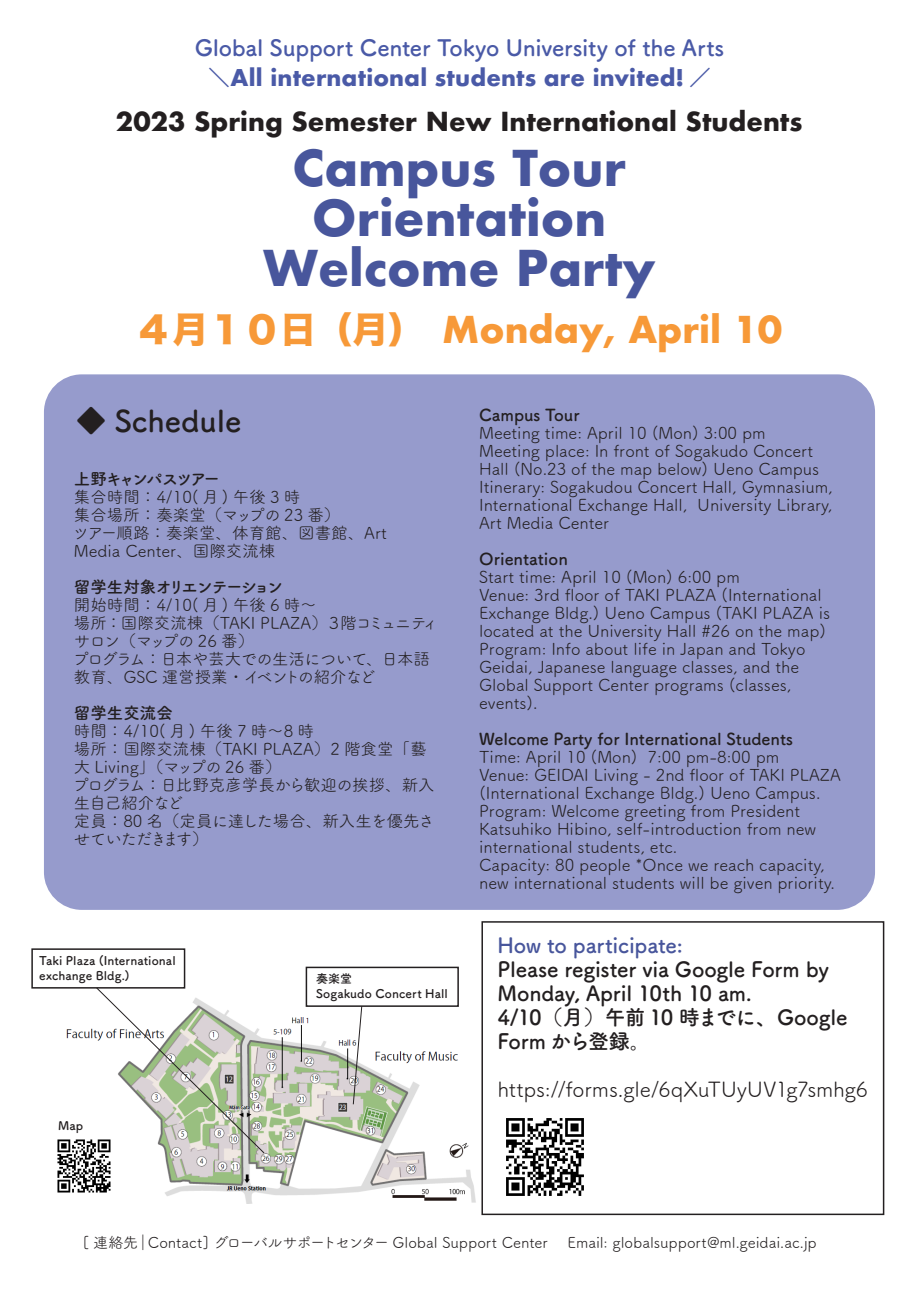
<style>
.page{position:relative;width:919px;height:1289px;background:#fff}
.page>*{position:absolute;margin:0;border:0;box-sizing:border-box;transform-origin:0 0}
.t1{font:700 48px/49.5px "Futura";color:#48569c;text-align:center}
.t2{font:700 36px "Futura";color:#f79938}
.t3{font:30px "Tsuku A Rd Gothic Std B";color:#231f20}
.t4{font:700 25.5px "Futura";color:#231f20}
.t5{font:22.5px "Tsuku A Rd Gothic Std B";letter-spacing:-.01em;color:#4a5aa7}
.t6{font:700 22.5px "Futura";letter-spacing:.01em;color:#4a5aa7}
.t7{font:21px/24px "Tsuku A Rd Gothic Std B";letter-spacing:-.01em;color:#231f20}
.t8{font:21px "Tsuku A Rd Gothic Std R";letter-spacing:-.015em;color:#231f20}
.t9{font:21px "Tsuku A Rd Gothic Std B";letter-spacing:-.01em;color:#48569c}
.t10{font:16.5px/18px "Tsuku A Rd Gothic Std R";color:#231f20}
.t11{font:16.5px/18px "Tsuku A Rd Gothic Std R";letter-spacing:-.04em;color:#231f20}
.t12{font:16.5px "Tsuku A Rd Gothic Std B";color:#231f20}
.t13{font:16.5px "Tsuku A Rd Gothic Std B";letter-spacing:-.1em;color:#231f20}
.t14{font:16.5px "Tsuku A Rd Gothic Std B";letter-spacing:-.14em;color:#231f20}
.t15{font:15px "Tsuku A Rd Gothic Std R";color:#231f20}
.t16{font:12px/15px "Tsuku A Rd Gothic Std B";letter-spacing:.01em;color:#231f20}
.s1{font-family:"Tsuku A Rd Gothic Std B";font-weight:400}
.s2{font-family:"Hira Kaku Std W8";font-weight:400}
</style>
<div class="page">
<div style="left:44px;top:374px;width:831px;height:535px;background:#969bcc;border-radius:38px"></div>
<img style="left:66px;top:1006px;width:410px;height:197px">
<svg style="left:96px;top:986px;width:169px;height:168px"></svg>
<svg style="left:352px;top:1006px;width:10px;height:99px"></svg>
<div style="left:31px;top:948px;width:154px;height:40px;border:2px solid #231f20"></div>
<div style="left:305px;top:966px;width:154px;height:40px;border:2px solid #231f20"></div>
<img style="left:57px;top:1134px;width:58px;height:63px">
<div style="left:481px;top:921px;width:403px;height:293px;border:2px solid #231f20"></div>
<img style="left:506px;top:1118px;width:78px;height:78px">
<h3 class="t5" style="left:195px;top:30px;width:531px">Global Support Center Tokyo University of the Arts</h3>
<h3 class="t6" style="left:208px;top:61px;width:505px"><span class="s1">＼</span>All international students are invited! <span class="s1">／</span></h3>
<h3 class="t4" style="left:116px;top:103px;width:688px">2023 Spring Semester New International Students</h3>
<h1 class="t1" style="left:263px;top:144px;width:394px">Campus Tour<br>Orientation<br>Welcome Party</h1>
<h2 class="t2" style="left:136px;top:303px;width:648px"><span class="s2">４月１０日（月）　</span>Monday, April 10</h2>
<h3 class="t3" style="left:76px;top:397px;width:167px">◆ Schedule</h3>
<p class="t14" style="left:74px;top:466px;width:148px">上野キャンパスツアー</p>
<p class="t10" style="left:73px;top:487px;width:316px">集合時間：4/10( 月 ) 午後 3 時<br>集合場所：奏楽堂（マップの 23 番）<br>ツアー順路：奏楽堂、体育館、図書館、Art<br>Media Center、国際交流棟</p>
<p class="t13" style="left:74px;top:574px;width:211px">留学生対象オリエンテーション</p>
<p class="t11" style="left:72px;top:595px;width:367px">開始時間：4/10( 月 ) 午後 6 時～<br>場所：国際交流棟（TAKI PLAZA）３階コミュニティサロン（マップの 26 番）<br>プログラム：日本や芸大での生活について、日本語教育、GSC 運営授業・イベントの紹介など</p>
<p class="t12" style="left:74px;top:700px;width:100px">留学生交流会</p>
<p class="t10" style="left:72px;top:721px;width:364px">時間：4/10( 月 ) 午後 7 時～8 時<br>場所：国際交流棟（TAKI PLAZA）2 階食堂「藝大 Living」（マップの 26 番）<br>プログラム：日比野克彦学長から歓迎の挨拶、新入生自己紹介など<br>定員：80 名（定員に達した場合、新入生を優先させていただきます）</p>
<p class="t16" style="left:39px;top:952px;width:138px">Taki Plaza (International exchange Bldg.)</p>
<p class="t16" style="left:58px;top:1117px;width:27px">Map</p>
<p class="t16" style="left:316px;top:970px;width:133px">奏楽堂<br>Sogakudo Concert Hall</p>
<p class="t12" style="left:479px;top:402px;width:102px">Campus Tour</p>
<p class="t10" style="left:479px;top:423px;width:355px">Meeting time: April 10 (Mon) 3:00 pm<br>Meeting place: In front of Sogakudo Concert Hall (No.23 of the map below) Ueno Campus Itinerary: Sogakudou Concert Hall, Gymnasium, International Exchange Hall, University Library, Art Media Center</p>
<p class="t12" style="left:479px;top:546px;width:90px">Orientation</p>
<p class="t10" style="left:479px;top:567px;width:352px">Start time: April 10 (Mon) 6:00 pm<br>Venue: 3rd floor of TAKI PLAZA (International Exchange Bldg.) Ueno Campus (TAKI PLAZA is located at the University Hall #26 on the map)<br>Program: Info about life in Japan and Tokyo Geidai, Japanese language classes, and the Global Support Center programs (classes, events).</p>
<p class="t12" style="left:479px;top:726px;width:315px">Welcome Party for International Students</p>
<p class="t10" style="left:479px;top:747px;width:363px">Time: April 10 (Mon) 7:00 pm-8:00 pm<br>Venue: GEIDAI Living - 2nd floor of TAKI PLAZA (International Exchange Bldg.) Ueno Campus.<br>Program: Welcome greeting from President Katsuhiko Hibino, self-introduction from new international students, etc.<br>Capacity: 80 people *Once we reach capacity, new international students will be given priority.</p>
<p class="t9" style="left:497px;top:928px;width:187px">How to participate:</p>
<p class="t7" style="left:497px;top:955px;width:351px">Please register via Google Form by<br>Monday, April 10th 10 am.<br>4/10（月）午前 10 時までに、Google<br>Form から登録。</p>
<p class="t8" style="left:497px;top:1073px;width:372px">https://forms.gle/6qXuTUyUV1g7smhg6</p>
<p class="t15" style="left:82px;top:1230px;width:735px">[ 連絡先｜Contact] グローバルサポートセンター Global Support Center 　Email: globalsupport@ml.geidai.ac.jp</p>
</div>
